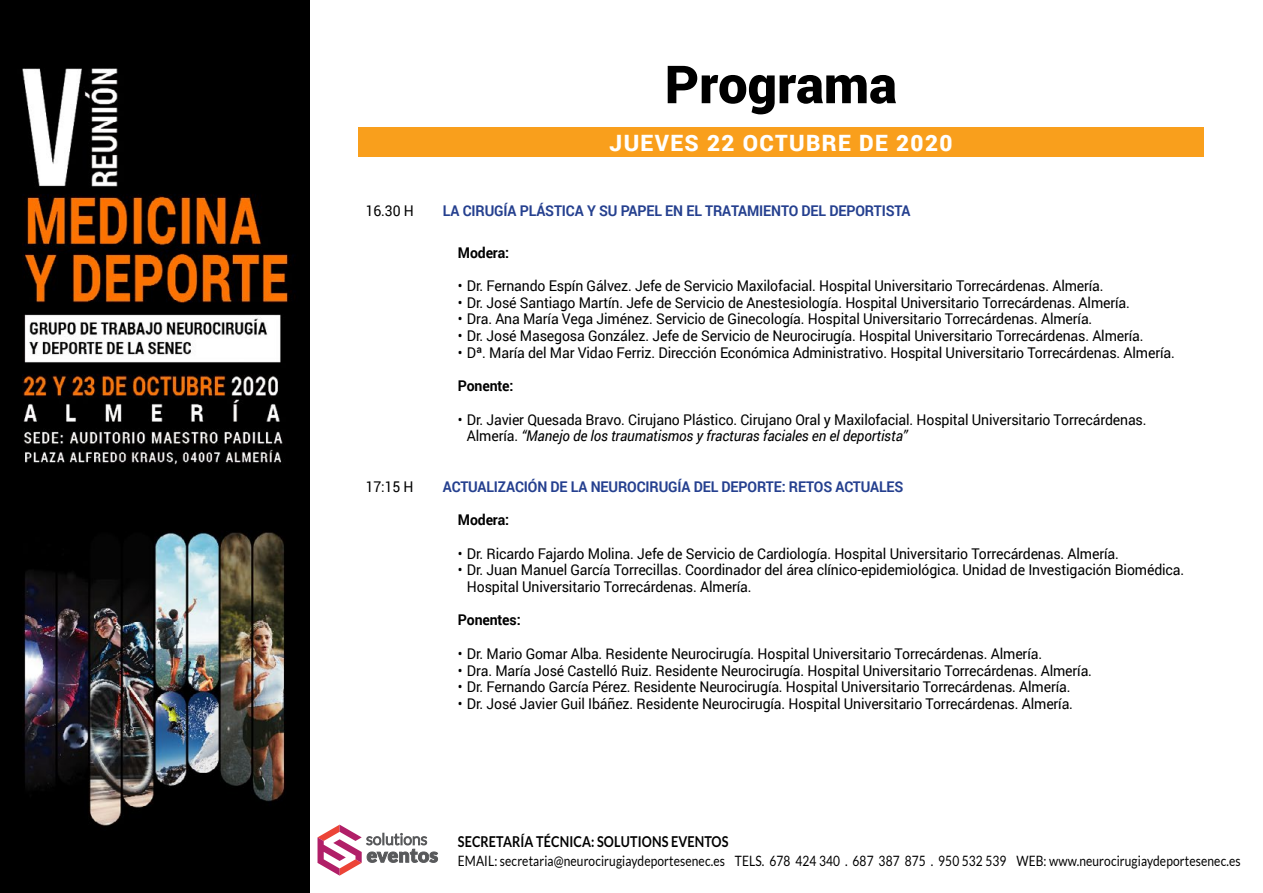
<style>
.page{position:relative;width:1263px;height:893px;background:#fff}
.page>*{position:absolute;margin:0;border:0;box-sizing:border-box;transform-origin:0 0}
.t1{font:900 52.5px "Roboto";color:#000}
.t2{font:900 22.5px "Roboto";letter-spacing:.06em;color:#fff}
.t3{font:700 15px "Lato";letter-spacing:.01em;color:#000;scale:.84 1}
.t4{font:14.7px/16.6px "Roboto";letter-spacing:-.01em;color:#000;scale:.95 1}
.t5{font:700 14.7px "Roboto";letter-spacing:-.01em;color:#25408f;scale:.95 1}
.t6{font:700 14.7px "Roboto";letter-spacing:-.01em;color:#000;scale:.95 1}
.t7{font:14.25px "Lato";letter-spacing:.01em;color:#000;scale:.84 1}
.s1{font-style:italic}
</style>
<div class="page">
<svg style="left:317px;top:825px;width:121px;height:51px"></svg>
<img style="left:0;top:0;width:309px;height:893px">
<div style="left:358px;top:127px;width:845px;height:30px;background:#f99f1c"></div>
<h1 class="t1" style="left:665px;top:47px;width:234px">Programa</h1>
<h2 class="t2" style="left:609px;top:127px;width:345px">JUEVES 22 OCTUBRE DE 2020</h2>
<p class="t4" style="left:366px;top:202px;width:52px">16.30 H</p>
<p class="t5" style="left:443px;top:200px;width:494px">LA CIRUGÍA PLÁSTICA Y SU PAPEL EN EL TRATAMIENTO DEL DEPORTISTA</p>
<p class="t6" style="left:458px;top:242px;width:55px">Modera:</p>
<p class="t4" style="left:458px;top:277px;width:681px">• Dr. Fernando Espín Gálvez. Jefe de Servicio Maxilofacial. Hospital Universitario Torrecárdenas. Almería.</p>
<p class="t4" style="left:458px;top:294px;width:709px">• Dr. José Santiago Martín. Jefe de Servicio de Anestesiología. Hospital Universitario Torrecárdenas. Almería.</p>
<p class="t4" style="left:458px;top:310px;width:669px">• Dra. Ana María Vega Jiménez. Servicio de Ginecología. Hospital Universitario Torrecárdenas. Almería.</p>
<p class="t4" style="left:458px;top:327px;width:723px">• Dr. José Masegosa González. Jefe de Servicio de Neurocirugía. Hospital Universitario Torrecárdenas. Almería.</p>
<p class="t4" style="left:458px;top:344px;width:756px">• Dª. María del Mar Vidao Ferriz. Dirección Económica Administrativo. Hospital Universitario Torrecárdenas. Almería.</p>
<p class="t6" style="left:458px;top:376px;width:60px">Ponente:</p>
<p class="t4" style="left:467px;top:411px;width:717px;text-indent:-9px">• Dr. Javier Quesada Bravo. Cirujano Plástico. Cirujano Oral y Maxilofacial. Hospital Universitario Torrecárdenas.<br>Almería. <span class="s1">“Manejo de los traumatismos y fracturas faciales en el deportista”</span></p>
<p class="t4" style="left:366px;top:478px;width:52px">17:15 H</p>
<p class="t5" style="left:443px;top:476px;width:486px">ACTUALIZACIÓN DE LA NEUROCIRUGÍA DEL DEPORTE: RETOS ACTUALES</p>
<p class="t6" style="left:458px;top:510px;width:55px">Modera:</p>
<p class="t4" style="left:458px;top:544px;width:697px">• Dr. Ricardo Fajardo Molina. Jefe de Servicio de Cardiología. Hospital Universitario Torrecárdenas. Almería.</p>
<p class="t4" style="left:467px;top:561px;width:757px;text-indent:-9px">• Dr. Juan Manuel García Torrecillas. Coordinador del área clínico-epidemiológica. Unidad de Investigación Biomédica.<br>Hospital Universitario Torrecárdenas. Almería.</p>
<p class="t6" style="left:458px;top:610px;width:68px">Ponentes:</p>
<p class="t4" style="left:458px;top:645px;width:616px">• Dr. Mario Gomar Alba. Residente Neurocirugía. Hospital Universitario Torrecárdenas. Almería.</p>
<p class="t4" style="left:458px;top:661px;width:669px">• Dra. María José Castelló Ruiz. Residente Neurocirugía. Hospital Universitario Torrecárdenas. Almería.</p>
<p class="t4" style="left:458px;top:678px;width:646px">• Dr. Fernando García Pérez. Residente Neurocirugía. Hospital Universitario Torrecárdenas. Almería.</p>
<p class="t4" style="left:458px;top:695px;width:649px">• Dr. José Javier Guil Ibáñez. Residente Neurocirugía. Hospital Universitario Torrecárdenas. Almería.</p>
<p class="t3" style="left:458px;top:832px;width:324px">SECRETARÍA TÉCNICA: SOLUTIONS EVENTOS</p>
<p class="t7" style="left:458px;top:853px;width:933px">EMAIL: secretaria@neurocirugiaydeportesenec.es TELS. 678 424 340 . 687 387 875 . 950 532 539 WEB: www.neurocirugiaydeportesenec.es</p>
</div>
